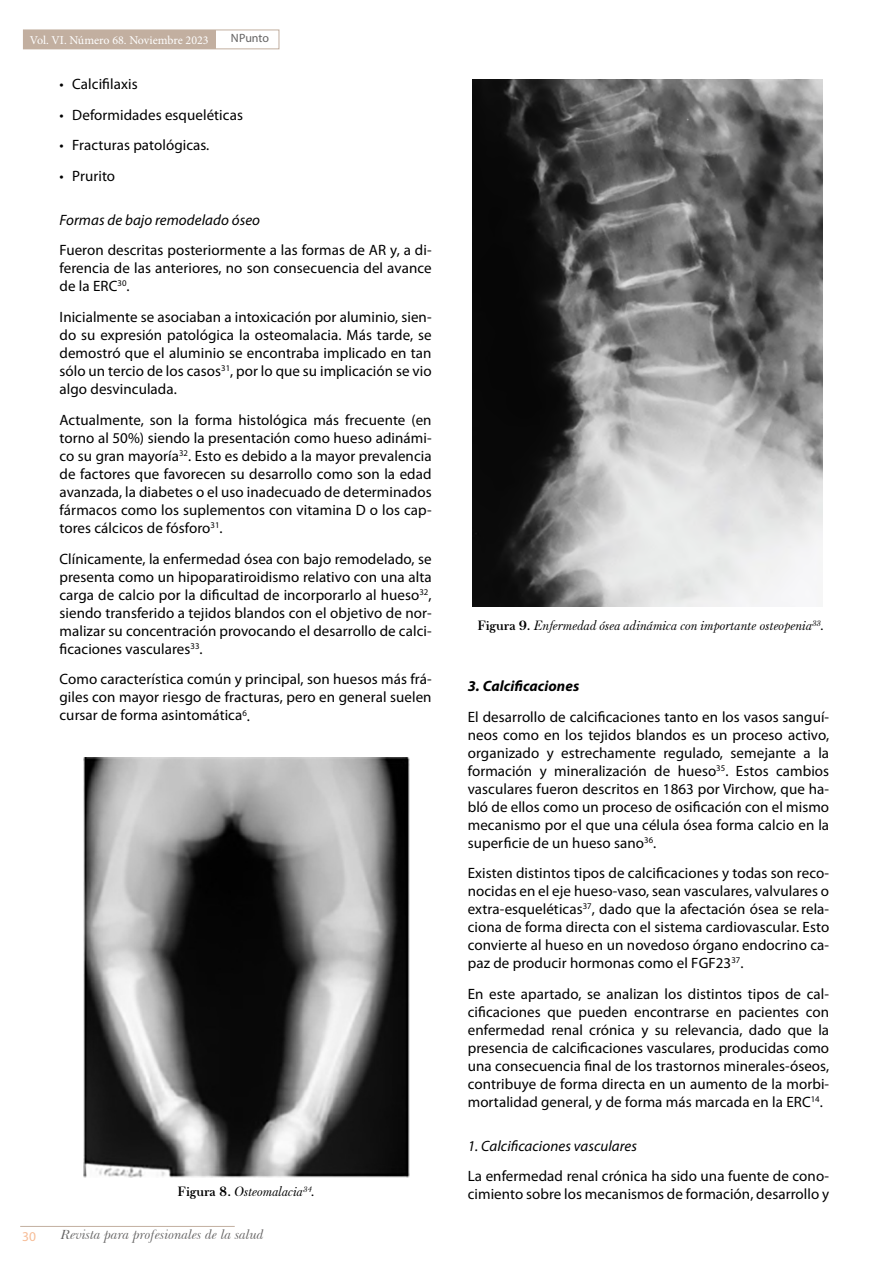
<style>
.page{position:relative;width:893px;height:1263px;background:#fff}
.page>*{position:absolute;margin:0;border:0;box-sizing:border-box;transform-origin:0 0}
.t1{font:15px/18px "Myriad Pro";letter-spacing:.005em;color:#000;text-align:justify}
.t2{font:italic 15px "Myriad Pro";letter-spacing:.005em;color:#000}
.t3{font:italic 700 15px "Myriad Pro";letter-spacing:.005em;color:#000}
.t4{font:italic 13.5px "Baskerville F";color:#000}
.t5{font:italic 13.5px "Baskerville BT";color:#646363}
.t6{font:13.5px "Myriad Pro";color:#f6bc96}
.t7{font:12px "Minion Pro";color:#fff}
.t8{font:12px "Myriad Pro";letter-spacing:-.005em;color:#646363}
.t9{font:italic 7.8px "Baskerville F";color:#000}
.s1{font-weight:700;font-style:normal}
.s2{font-size:13.5px}
</style>
<div class="page">
<div style="left:23px;top:30px;width:256px;height:19px;border:1px solid #c2afa0"></div>
<div style="left:23px;top:30px;width:193px;height:19px;background:#c2afa0"></div>
<hr style="left:20px;top:1226px;width:215px;height:1px;background:#c2afa0">
<img style="left:84px;top:757px;width:325px;height:421px">
<img style="left:473px;top:79px;width:350px;height:527px">
<p class="t7" style="left:30px;top:32px;width:180px">Vol. VI. Número 68. Noviembre 2023</p>
<p class="t8" style="left:231px;top:30px;width:40px">NPunto</p>
<p class="t1" style="left:60px;top:75px;width:80px">• Calcifilaxis</p>
<p class="t1" style="left:60px;top:105px;width:185px">• Deformidades esqueléticas</p>
<p class="t1" style="left:60px;top:136px;width:151px">• Fracturas patológicas.</p>
<p class="t1" style="left:60px;top:167px;width:57px">• Prurito</p>
<p class="t2" style="left:60px;top:210px;width:202px">Formas de bajo remodelado óseo</p>
<p class="t1" style="left:60px;top:241px;width:374px">Fueron descritas posteriormente a las formas de AR y, a di&shy;ferencia de las anteriores, no son consecuencia del avance de la ERC<sup>30</sup>.</p>
<p class="t1" style="left:60px;top:308px;width:374px">Inicialmente se asociaban a intoxicación por aluminio, sien&shy;do su expresión patológica la osteomalacia. Más tarde, se demostró que el aluminio se encontraba implicado en tan sólo un tercio de los casos<sup>31</sup>, por lo que su implicación se vio algo desvinculada.</p>
<p class="t1" style="left:60px;top:411px;width:374px">Actualmente, son la forma histológica más frecuente (en torno al 50%) siendo la presentación como hueso adinámi&shy;co su gran mayoría<sup>32</sup>. Esto es debido a la mayor prevalencia de factores que favorecen su desarrollo como son la edad avanzada, la diabetes o el uso inadecuado de determinados fármacos como los suplementos con vitamina D o los cap&shy;tores cálcicos de fósforo<sup>31</sup>.</p>
<p class="t1" style="left:60px;top:549px;width:374px">Clínicamente, la enfermedad ósea con bajo remodelado, se presenta como un hipoparatiroidismo relativo con una alta carga de calcio por la dificultad de incorporarlo al hueso<sup>32</sup>, siendo transferido a tejidos blandos con el objetivo de nor&shy;malizar su concentración provocando el desarrollo de calci&shy;ficaciones vasculares<sup>33</sup>.</p>
<p class="t1" style="left:60px;top:670px;width:374px">Como característica común y principal, son huesos más frá&shy;giles con mayor riesgo de fracturas, pero en general suelen cursar de forma asintomática<sup>6</sup>.</p>
<p class="t3" style="left:468px;top:677px;width:113px">3. Calcificaciones</p>
<p class="t4" style="left:477px;top:618px;width:348px"><span class="s1">Figura 9.</span> Enfermedad ósea adinámica con importante osteopenia<sup>33</sup>.</p>
<p class="t1" style="left:468px;top:707px;width:363px">El desarrollo de calcificaciones tanto en los vasos sanguí&shy;neos como en los tejidos blandos es un proceso activo, organizado y estrechamente regulado, semejante a la formación y mineralización de hueso<sup>35</sup>. Estos cambios vasculares fueron descritos en 1863 por Virchow, que ha&shy;bló de ellos como un proceso de osificación con el mismo mecanismo por el que una célula ósea forma calcio en la superficie de un hueso sano<sup>36</sup>.</p>
<p class="t1" style="left:468px;top:864px;width:363px">Existen distintos tipos de calcificaciones y todas son reco&shy;nocidas en el eje hueso-vaso, sean vasculares, valvulares o extra-esqueléticas<sup>37</sup>, dado que la afectación ósea se rela&shy;ciona de forma directa con el sistema cardiovascular. Esto convierte al hueso en un novedoso órgano endocrino ca&shy;paz de producir hormonas como el FGF23<sup>37</sup>.</p>
<p class="t1" style="left:468px;top:985px;width:363px">En este apartado, se analizan los distintos tipos de cal&shy;cificaciones que pueden encontrarse en pacientes con enfermedad renal crónica y su relevancia, dado que la presencia de calcificaciones vasculares, producidas como una consecuencia final de los trastornos minerales-óseos, contribuye de forma directa en un aumento de la morbi&shy;mortalidad general, y de forma más marcada en la ERC<sup>14</sup>.</p>
<p class="t2" style="left:468px;top:1136px;width:171px">1. Calcificaciones vasculares</p>
<p class="t1" style="left:468px;top:1167px;width:363px">La enfermedad renal crónica ha sido una fuente de cono-</p>
<p class="t9" style="left:303px;top:1185px;width:14px">34<span class="s2">.</span></p>
<p class="t4" style="left:178px;top:1184px;width:127px"><span class="s1">Figura 8.</span> Osteomalacia</p>
<p class="t1" style="left:468px;top:1185px;width:363px">cimiento sobre los mecanismos de formación, desarrollo y</p>
<p class="t6" style="left:22px;top:1228px;width:15px">30</p>
<p class="t5" style="left:61px;top:1227px;width:205px">Revista para profesionales de la salud</p>
</div>
